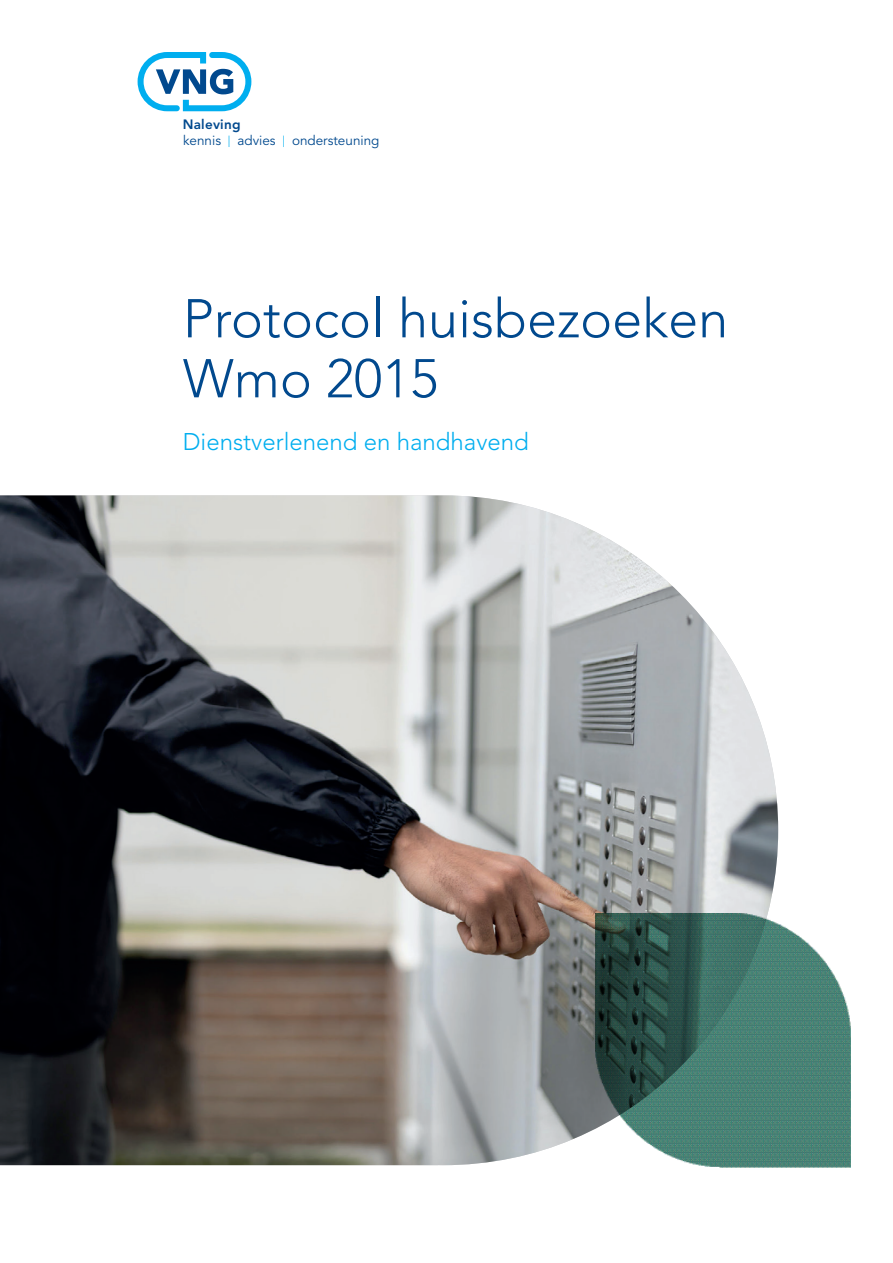
<style>
.page{position:relative;width:893px;height:1263px;background:#fff}
.page>*{position:absolute;margin:0;border:0;box-sizing:border-box;transform-origin:0 0}
.t1{font:300 54px/60px "Avenir LT Std";color:#01498e}
.t2{font:300 24px "Avenir LT Std";color:#00aeef}
.t3{font:13.5px/16.2px "Avenir";color:#01498e}
.s1{font-weight:800}
.s2{color:#00aeef}
</style>
<div class="page">
<svg style="left:138px;top:52px;width:113px;height:59px"></svg>
<img style="left:0;top:495px;width:778px;height:670px">
<img style="left:596px;top:913px;width:254px;height:254px">
<p class="t3" style="left:183px;top:117px;width:198px"><span class="s1">Naleving<br></span>kennis <span class="s2">⏐</span> advies <span class="s2">⏐</span> ondersteuning</p>
<h1 class="t1" style="left:183px;top:289px;width:547px">Protocol huisbezoeken<br>Wmo 2015</h1>
<h2 class="t2" style="left:183px;top:427px;width:347px">Dienstverlenend en handhavend</h2>
</div>
